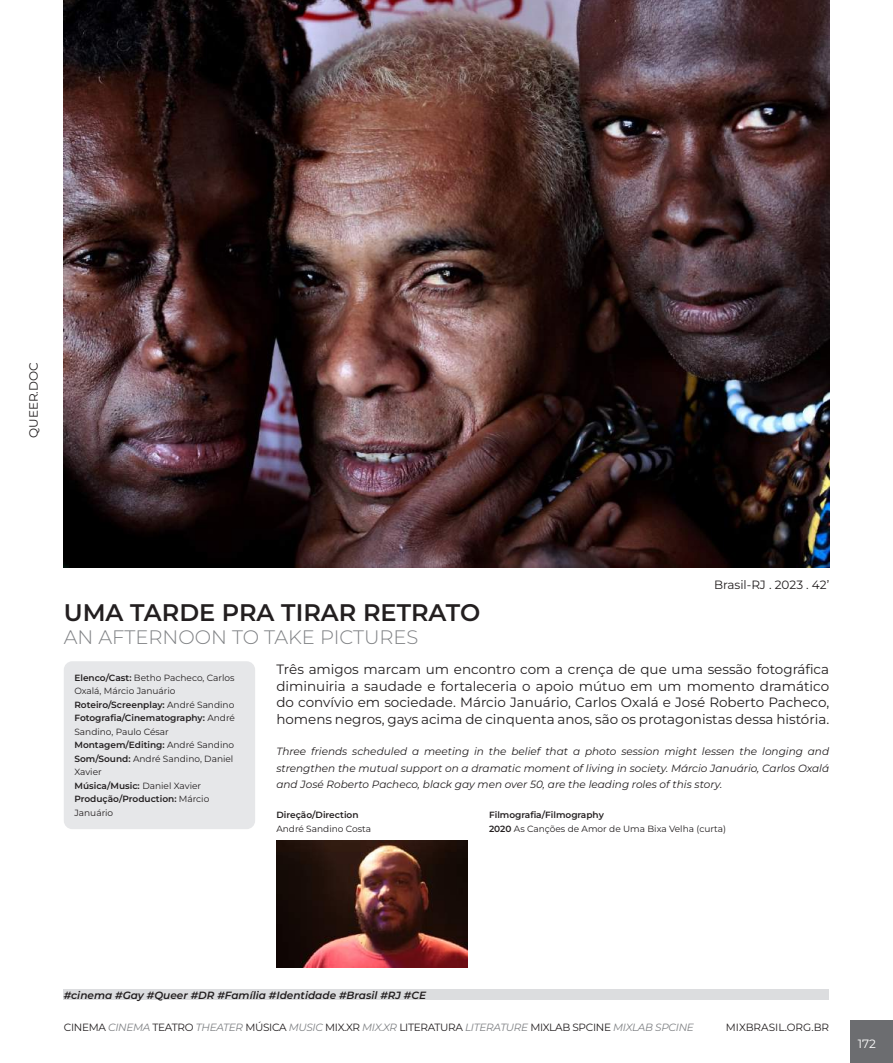
<style>
.page{position:relative;width:893px;height:1063px;background:#fff}
.page>*{position:absolute;margin:0;border:0;box-sizing:border-box;transform-origin:0 0}
.t1{font:600 24px "Montserrat";color:#231f20}
.t2{font:300 19.5px "Montserrat";color:#808285}
.t3{font:13.5px/16.5px "Montserrat";color:#231f20;text-align:justify}
.t4{font:12px "Montserrat";color:#231f20}
.t5{font:12px "Montserrat";color:#fff}
.t6{font:italic 10.5px/16.5px "Montserrat";color:#231f20;text-align:justify}
.t7{font:10.5px "Montserrat";letter-spacing:-.03em;color:#231f20}
.t8{font:italic 600 10.5px "Montserrat";color:#231f20}
.t9{font:10.5px "Montserrat";color:#231f20}
.t10{font:9px/13.5px "Montserrat";color:#231f20}
.t11{font:600 9px "Montserrat";color:#231f20}
.s1{font-weight:600}
.s2{font-style:italic;color:#808285}
</style>
<div class="page">
<div style="left:850px;top:1020px;width:43px;height:43px;background:#6c6d70"></div>
<img style="left:64px;top:0;width:765px;height:568px">
<img style="left:276px;top:840px;width:192px;height:128px">
<div style="left:64px;top:661px;width:191px;height:168px;background:#e6e7e9;border-radius:9px"></div>
<div style="left:64px;top:989px;width:765px;height:10px;background:#dcdddf"></div>
<h3 class="t4" style="left:25px;top:438px;width:77px;rotate:-90deg">QUEER.DOC</h3>
<h1 class="t1" style="left:64px;top:595px;width:418px">UMA TARDE PRA TIRAR RETRATO</h1>
<h2 class="t2" style="left:64px;top:624px;width:356px">AN AFTERNOON TO TAKE PICTURES</h2>
<h3 class="t4" style="left:714px;top:576px;width:117px">Brasil-RJ . 2023 . 42’</h3>
<p class="t10" style="left:74px;top:670px;width:162px"><span class="s1">Elenco/Cast:</span> Betho Pacheco, Carlos<br>Oxalá, Márcio Januário<br><span class="s1">Roteiro/Screenplay:</span> André Sandino<br><span class="s1">Fotografia/Cinematography:</span> André<br>Sandino, Paulo César<br><span class="s1">Montagem/Editing:</span> André Sandino<br><span class="s1">Som/Sound:</span> André Sandino, Daniel<br>Xavier<br><span class="s1">Música/Music:</span> Daniel Xavier<br><span class="s1">Produção/Production:</span> Márcio<br>Januário</p>
<p class="t3" style="left:276px;top:661px;width:554px">Três amigos marcam um encontro com a crença de que uma sessão fotográfica diminuiria a saudade e fortaleceria o apoio mútuo em um momento dramático do convívio em sociedade. Márcio Januário, Carlos Oxalá e José Roberto Pacheco, homens negros, gays acima de cinquenta anos, são os protagonistas dessa história.</p>
<p class="t6" style="left:276px;top:743px;width:554px">Three friends scheduled a meeting in the belief that a photo session might lessen the longing and strengthen the mutual support on a dramatic moment of living in society. Márcio Januário, Carlos Oxalá and José Roberto Pacheco, black gay men over 50, are the leading roles of this story.</p>
<p class="t11" style="left:276px;top:809px;width:84px">Direção/Direction</p>
<p class="t10" style="left:276px;top:821px;width:96px">André Sandino Costa</p>
<p class="t10" style="left:489px;top:808px;width:239px"><span class="s1">Filmografia/Filmography<br>2020</span> As Canções de Amor de Uma Bixa Velha (curta)</p>
<p class="t8" style="left:64px;top:988px;width:364px">#cinema #Gay #Queer #DR #Família #Identidade #Brasil #RJ #CE</p>
<p class="t7" style="left:64px;top:1020px;width:632px">CINEMA <span class="s2">CINEMA</span> TEATRO <span class="s2">THEATER</span> MÚSICA <span class="s2">MUSIC</span> MIX.XR <span class="s2">MIX.XR</span> LITERATURA <span class="s2">LITERATURE</span> MIXLAB SPCINE <span class="s2">MIXLAB SPCINE</span></p>
<p class="t9" style="left:726px;top:1020px;width:105px">MIXBRASIL.ORG.BR</p>
<h3 class="t5" style="left:858px;top:1035px;width:20px">172</h3>
</div>
